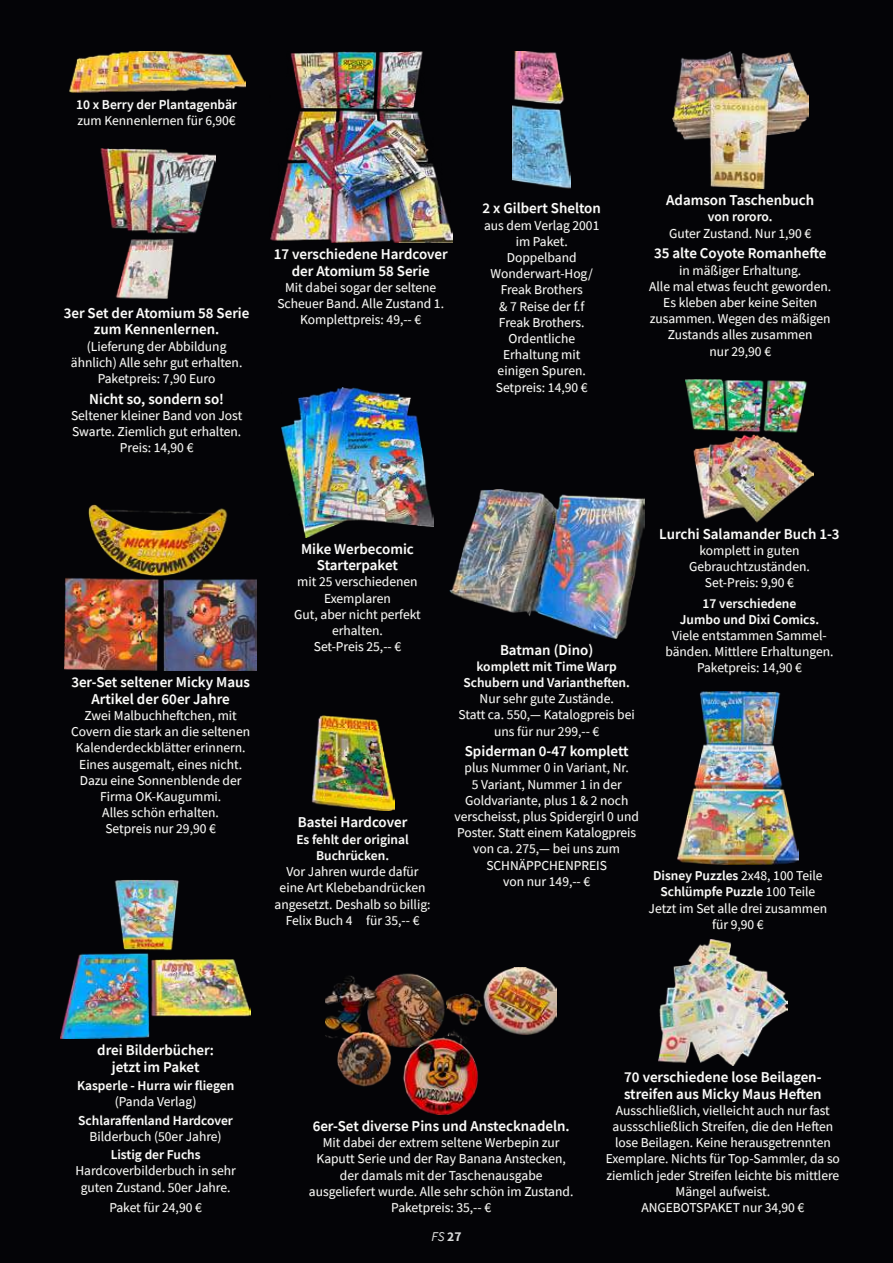
<style>
.page{position:relative;width:893px;height:1263px;background:#040407}
.page>*{position:absolute;margin:0;border:0;box-sizing:border-box;transform-origin:0 0}
.t1{font:600 15px/16.5px "Source Sans Pro";color:#fff;text-align:center}
.t2{font:13.5px/16.2px "Source Sans Pro";color:#fff;text-align:center}
.t3{font:600 13.5px/16.2px "Source Sans Pro";color:#fff;text-align:center}
.t4{font:italic 13.5px "Source Sans Pro";color:#d9dada}
.s1{font-weight:600}
.s2{font-weight:700;font-style:normal}
</style>
<div class="page">
<img style="left:677px;top:692px;width:122px;height:172px">
<svg style="left:649px;top:870px;width:178px;height:62px"></svg>
<img style="left:69px;top:51px;width:176px;height:42px">
<svg style="left:77px;top:99px;width:160px;height:29px"></svg>
<img style="left:270px;top:51px;width:182px;height:192px">
<svg style="left:274px;top:248px;width:174px;height:79px"></svg>
<img style="left:100px;top:149px;width:115px;height:150px">
<svg style="left:64px;top:307px;width:185px;height:148px"></svg>
<img style="left:672px;top:51px;width:136px;height:138px">
<svg style="left:649px;top:194px;width:182px;height:164px"></svg>
<img style="left:282px;top:388px;width:151px;height:149px">
<svg style="left:294px;top:543px;width:127px;height:111px"></svg>
<img style="left:686px;top:379px;width:127px;height:143px">
<svg style="left:660px;top:528px;width:179px;height:148px"></svg>
<img style="left:512px;top:51px;width:59px;height:138px">
<svg style="left:483px;top:202px;width:117px;height:193px"></svg>
<img style="left:65px;top:504px;width:191px;height:167px">
<svg style="left:71px;top:676px;width:179px;height:161px"></svg>
<img style="left:658px;top:939px;width:130px;height:126px">
<svg style="left:606px;top:1071px;width:234px;height:144px"></svg>
<img style="left:61px;top:879px;width:190px;height:160px">
<svg style="left:76px;top:1044px;width:160px;height:171px"></svg>
<img style="left:449px;top:490px;width:195px;height:148px">
<svg style="left:454px;top:643px;width:184px;height:245px"></svg>
<img style="left:325px;top:967px;width:232px;height:147px">
<svg style="left:309px;top:1120px;width:264px;height:95px"></svg>
<img style="left:311px;top:715px;width:83px;height:96px">
<svg style="left:275px;top:816px;width:155px;height:111px"></svg>
<p class="t3" style="left:76px;top:96px;width:162px">10 x Berry der Plantagenbär</p>
<p class="t2" style="left:78px;top:112px;width:159px">zum Kennenlernen für 6,90€</p>
<p class="t1" style="left:64px;top:305px;width:187px">3er Set der Atomium 58 Serie zum Kennenlernen.</p>
<p class="t2" style="left:71px;top:338px;width:173px">(Lieferung der Abbildung ähnlich) Alle sehr gut erhalten.<br>Paketpreis: 7,90 Euro</p>
<p class="t1" style="left:89px;top:390px;width:136px">Nicht so, sondern so!</p>
<p class="t2" style="left:71px;top:407px;width:173px">Seltener kleiner Band von Jost<br>Swarte. Ziemlich gut erhalten.<br>Preis: 14,90 €</p>
<p class="t1" style="left:274px;top:246px;width:176px">17 verschiedene Hardcover der Atomium 58 Serie</p>
<p class="t2" style="left:277px;top:279px;width:168px">Mit dabei sogar der seltene<br>Scheuer Band. Alle Zustand 1.<br>Komplettpreis: 49,-- €</p>
<p class="t1" style="left:482px;top:200px;width:120px">2 x Gilbert Shelton</p>
<p class="t2" style="left:484px;top:217px;width:117px">aus dem Verlag 2001 im Paket.<br>Doppelband<br>Wonderwart-Hog/<br>Freak Brothers<br>&amp; 7 Reise der f.f<br>Freak Brothers.<br>Ordentliche<br>Erhaltung mit einigen Spuren.<br>Setpreis: 14,90 €</p>
<p class="t1" style="left:666px;top:192px;width:150px">Adamson Taschenbuch</p>
<p class="t3" style="left:708px;top:209px;width:66px">von rororo.</p>
<p class="t2" style="left:669px;top:225px;width:144px">Guter Zustand. Nur 1,90 €</p>
<p class="t1" style="left:654px;top:245px;width:174px">35 alte Coyote Romanhefte</p>
<p class="t2" style="left:649px;top:262px;width:184px">in mäßiger Erhaltung.<br>Alle mal etwas feucht geworden.<br>Es kleben aber keine Seiten zusammen. Wegen des mäßigen<br>Zustands alles zusammen<br>nur 29,90 €</p>
<p class="t1" style="left:71px;top:674px;width:180px">3er-Set seltener Micky Maus<br>Artikel der 60er Jahre</p>
<p class="t2" style="left:71px;top:707px;width:180px">Zwei Malbuchheftchen, mit<br>Covern die stark an die seltenen<br>Kalenderdeckblätter erinnern.<br>Eines ausgemalt, eines nicht.<br>Dazu eine Sonnenblende der<br>Firma OK-Kaugummi.<br>Alles schön erhalten.<br>Setpreis nur 29,90 €</p>
<p class="t1" style="left:301px;top:540px;width:114px">Mike Werbecomic<br>Starterpaket</p>
<p class="t2" style="left:294px;top:574px;width:128px">mit 25 verschiedenen<br>Exemplaren<br>Gut, aber nicht perfekt erhalten.<br>Set-Preis 25,-- €</p>
<p class="t1" style="left:298px;top:814px;width:111px">Bastei Hardcover</p>
<p class="t3" style="left:296px;top:831px;width:114px">Es fehlt der original<br>Buchrücken.</p>
<p class="t2" style="left:275px;top:863px;width:157px">Vor Jahren wurde dafür eine Art Klebebandrücken angesetzt. Deshalb so billig:<br>Felix Buch 4 für 35,-- €</p>
<p class="t1" style="left:500px;top:641px;width:95px">Batman (Dino)</p>
<p class="t3" style="left:463px;top:658px;width:168px">komplett mit Time Warp<br>Schubern und Variantheften.</p>
<p class="t2" style="left:459px;top:690px;width:178px">Nur sehr gute Zustände.<br>Statt ca. 550,— Katalogpreis bei uns für nur 299,-- €</p>
<p class="t1" style="left:465px;top:743px;width:165px">Spiderman 0-47 komplett</p>
<p class="t2" style="left:454px;top:760px;width:186px">plus Nummer 0 in Variant, Nr.<br>5 Variant, Nummer 1 in der<br>Goldvariante, plus 1 &amp; 2 noch verscheisst, plus Spidergirl 0 und<br>Poster. Statt einem Katalogpreis von ca. 275,— bei uns zum<br>SCHNÄPPCHENPREIS<br>von nur 149,-- €</p>
<p class="t1" style="left:659px;top:525px;width:182px">Lurchi Salamander Buch 1-3</p>
<p class="t2" style="left:689px;top:542px;width:122px">komplett in guten<br>Gebrauchtzuständen.<br>Set-Preis: 9,90 €</p>
<p class="t3" style="left:680px;top:595px;width:141px">17 verschiedene<br>Jumbo und Dixi Comics.</p>
<p class="t2" style="left:665px;top:627px;width:169px">Viele entstammen Sammel&shy;bänden. Mittlere Erhaltungen.<br>Paketpreis: 14,90 €</p>
<p class="t2" style="left:649px;top:867px;width:180px"><span class="s1">Disney Puzzles</span> 2x48, 100 Teile<br><span class="s1">Schlümpfe Puzzle</span> 100 Teile<br>Jetzt im Set alle drei zusammen für 9,90 €</p>
<p class="t1" style="left:97px;top:1042px;width:118px">drei Bilderbücher: jetzt im Paket</p>
<p class="t3" style="left:77px;top:1077px;width:159px">Kasperle - Hurra wir fliegen</p>
<p class="t2" style="left:115px;top:1093px;width:83px">(Panda Verlag)</p>
<p class="t3" style="left:78px;top:1112px;width:156px">Schlaraffenland Hardcover</p>
<p class="t2" style="left:90px;top:1128px;width:134px">Bilderbuch (50er Jahre)</p>
<p class="t3" style="left:111px;top:1146px;width:91px">Listig der Fuchs</p>
<p class="t2" style="left:75px;top:1162px;width:162px">Hardcoverbilderbuch in sehr guten Zustand. 50er Jahre.</p>
<p class="t2" style="left:109px;top:1199px;width:94px">Paket für 24,90 €</p>
<p class="t1" style="left:313px;top:1117px;width:258px">6er-Set diverse Pins und Anstecknadeln.</p>
<p class="t2" style="left:309px;top:1134px;width:266px">Mit dabei der extrem seltene Werbepin zur Kaputt Serie und der Ray Banana Anstecken, der damals mit der Taschenausgabe ausgeliefert wurde. Alle sehr schön im Zustand.<br>Paketpreis: 35,-- €</p>
<p class="t4" style="left:431px;top:1227px;width:31px">FS <span class="s2">27</span></p>
<p class="t1" style="left:624px;top:1069px;width:199px;text-align:left">70 verschiedene lose Beilagen&shy;streifen aus Micky Maus Heften</p>
<p class="t2" style="left:606px;top:1102px;width:236px">Ausschließlich, vielleicht auch nur fast aussschließlich Streifen, die den Heften lose Beilagen. Keine herausgetrennten Exemplare. Nichts für Top-Sammler, da so ziemlich jeder Streifen leichte bis mittlere Mängel aufweist.<br>ANGEBOTSPAKET nur 34,90 €</p>
</div>
